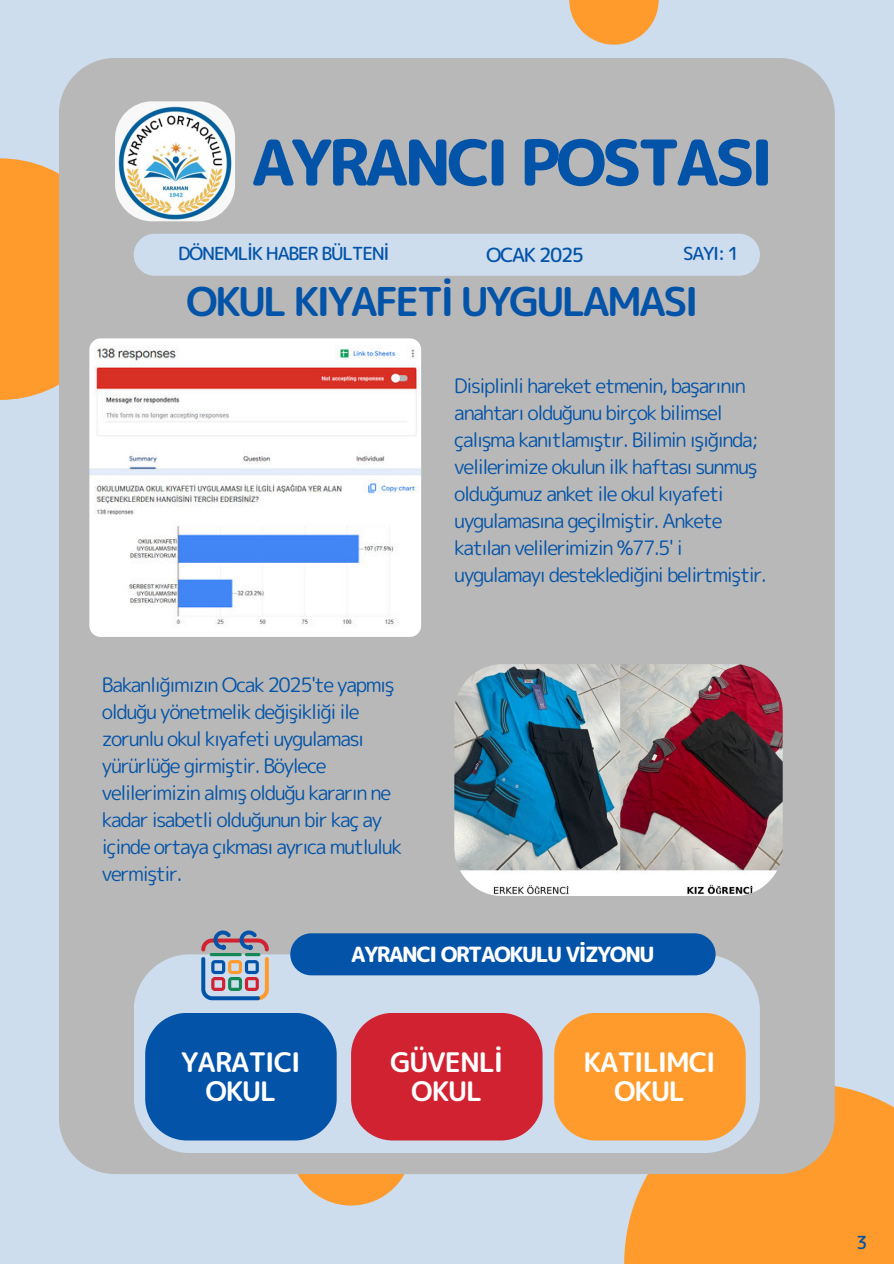
<style>
.page{position:relative;width:894px;height:1264px;background:#fff}
.page>*{position:absolute;margin:0;border:0;box-sizing:border-box;transform-origin:0 0}
.t1{font:63px "rounded mplus 1 p heavy";letter-spacing:-.07em;color:#0353a8}
.t2{font:39.75px "rounded mplus 1 p bold";letter-spacing:-.07em;color:#0353a8}
.t3{font:27px/29.2px "rounded mplus 1 p bold";letter-spacing:-.04em;color:#fff;text-align:center}
.t4{font:21px "rounded mplus 1 p heavy";letter-spacing:-.07em;color:#fff}
.t5{font:19.8px/27px "rounded mplus 1 p regular";letter-spacing:-.07em;color:#0353a8}
.t6{font:19.5px "rounded mplus 1 p medium";letter-spacing:-.07em;color:#0353a8}
.t7{font:18px "rounded mplus 1 p medium";letter-spacing:-.07em;color:#0353a8}
</style>
<div class="page">
<div style="left:0;top:0;width:893px;height:1263px;background:#cdddee"></div>
<div style="left:0;top:158px;width:121px;height:242px;background:#fe9b2c"></div>
<div style="left:624px;top:1083px;width:269px;height:180px;background:#fe9b2c"></div>
<div style="left:290px;top:1083px;width:122px;height:122px;background:#fe9b2c;border-radius:50%"></div>
<div style="left:59px;top:58px;width:775px;height:1116px;background:#b8b8b8;border-radius:56px"></div>
<div style="left:134px;top:954px;width:625px;height:199px;background:#cdddee;border-radius:56px"></div>
<div style="left:134px;top:234px;width:625px;height:42px;background:#cdddee;border-radius:21px"></div>
<div style="left:290px;top:933px;width:425px;height:42px;background:#0353a8;border-radius:21px"></div>
<svg style="left:201px;top:930px;width:68px;height:70px"></svg>
<div style="left:145px;top:1013px;width:191px;height:127px;background:#0353a8"></div>
<div style="left:351px;top:1013px;width:191px;height:127px;background:#d12231"></div>
<div style="left:554px;top:1013px;width:191px;height:127px;background:#fe9b2c"></div>
<svg style="left:569px;top:0;width:89px;height:45px;fill:#fe9b2c"></svg>
<img style="left:115px;top:101px;width:120px;height:120px;border-radius:37px">
<img style="left:89px;top:338px;width:332px;height:298px;border-radius:11px">
<img style="left:454px;top:664px;width:328px;height:232px;border-radius:48px">
<h1 class="t1" style="left:251px;top:118px;width:523px">AYRANCI POSTASI</h1>
<p class="t7" style="left:178px;top:241px;width:213px">DÖNEMLİK HABER BÜLTENİ</p>
<p class="t6" style="left:486px;top:241px;width:100px">OCAK 2025</p>
<p class="t7" style="left:683px;top:241px;width:58px">SAYI: 1</p>
<h2 class="t2" style="left:186px;top:273px;width:514px">OKUL KIYAFETİ UYGULAMASI</h2>
<p class="t5" style="left:102px;top:671px;width:301px">Bakanlığımızın Ocak 2025'te yapmış olduğu yönetmelik değişikliği ile zorunlu okul kıyafeti uygulaması yürürlüğe girmiştir. Böylece velilerimizin almış olduğu kararın ne kadar isabetli olduğunun bir kaç ay içinde ortaya çıkması ayrıca mutluluk vermiştir.</p>
<p class="t5" style="left:454px;top:372px;width:314px">Disiplinli hareket etmenin, başarının anahtarı olduğunu birçok bilimsel çalışma kanıtlamıştır. Bilimin ışığında; velilerimize okulun ilk haftası sunmuş olduğumuz anket ile okul kıyafeti uygulamasına geçilmiştir. Ankete katılan velilerimizin %77.5' i uygulamayı desteklediğini belirtmiştir.</p>
<p class="t4" style="left:351px;top:939px;width:305px">AYRANCI ORTAOKULU VİZYONU</p>
<h3 class="t3" style="left:181px;top:1047px;width:121px">YARATICI<br>OKUL</h3>
<h3 class="t3" style="left:390px;top:1047px;width:114px">GÜVENLİ<br>OKUL</h3>
<h3 class="t3" style="left:583px;top:1047px;width:134px">KATILIMCI<br>OKUL</h3>
<p class="t7" style="left:855px;top:1229px;width:13px">3</p>
</div>
